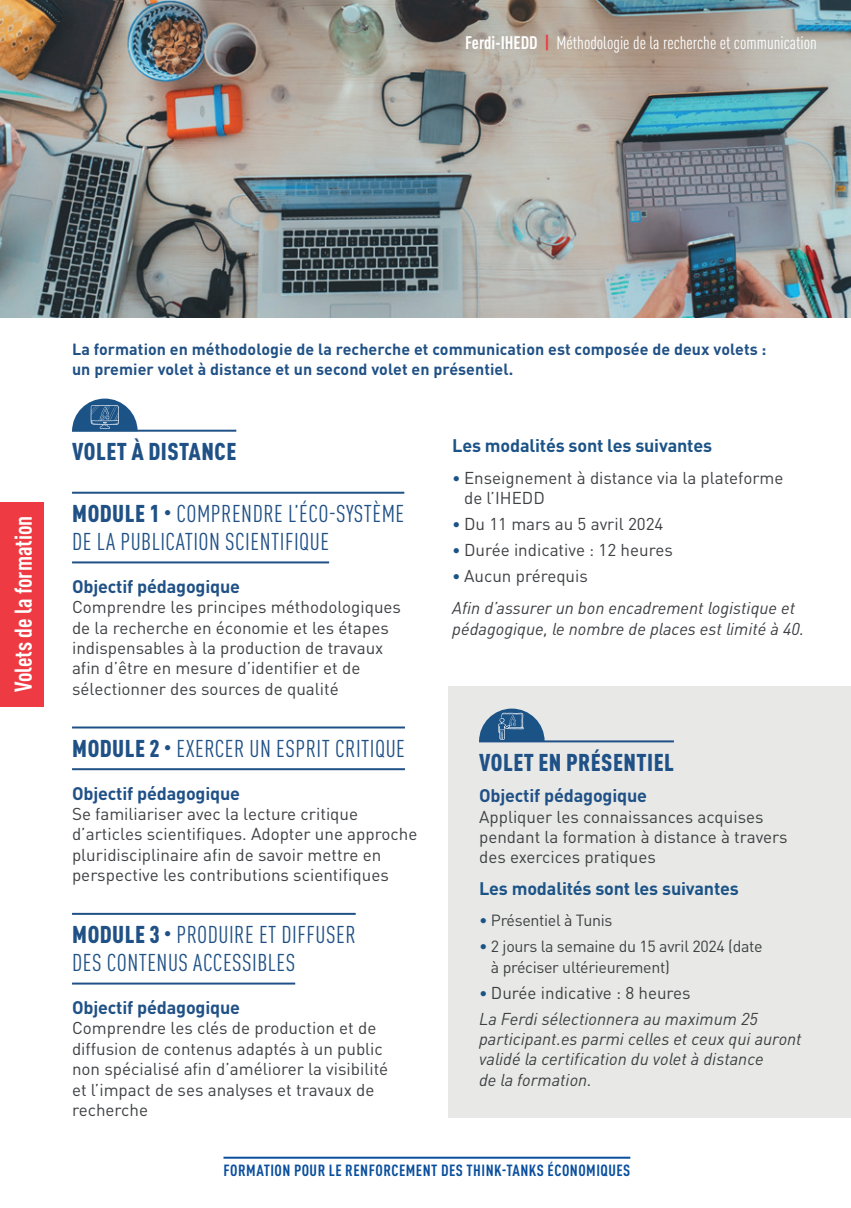
<style>
.page{position:relative;width:851px;height:1208px;background:#fff}
.page>*{position:absolute;margin:0;border:0;box-sizing:border-box;transform-origin:0 0}
.t1{font:condensed 24px/28px "DIN Pro";letter-spacing:.02em;color:#205186}
.t2{font:900 condensed 24px "DIN Pro";letter-spacing:.02em;color:#205186}
.t3{font:700 condensed 24px "DIN Pro";color:#fff}
.t4{font:700 18px "DIN Pro";letter-spacing:-.01em;color:#205186}
.t5{font:700 18px "DIN Pro";letter-spacing:-.01em;color:#1c5387}
.t6{font:condensed 18px "DIN Pro";color:#fff}
.t7{font:17px/20.4px "DIN Pro";color:#3d3f42}
.t8{font:italic 17px/20.4px "DIN Pro";color:#3d3f42}
.t9{font:700 16px/20px "DIN Pro";letter-spacing:.005em;color:#205186}
.t10{font:16px/20.4px "DIN Pro";letter-spacing:-.02em;color:#3d3f42}
.t11{font:700 condensed 16px "DIN Pro";letter-spacing:.03em;color:#0a4f9e}
.s1{font-weight:700}
.s2{font-weight:700;color:#ee3a42}
.s3{font-weight:900}
.s4{font-size:16px;color:#1c5387}
.s5{font-style:normal;font-size:16px;color:#1c5387}
.s6{font-style:normal}
.s7{color:#1c5387}
</style>
<div class="page">
<hr style="left:223px;top:1156px;width:407px;height:2px;background:#0a4f9e">
<img style="left:0;top:0;width:850px;height:317px">
<hr style="left:72px;top:430px;width:164px;height:2px;background:#205186">
<hr style="left:72px;top:492px;width:332px;height:2px;background:#205186">
<hr style="left:72px;top:561px;width:257px;height:2px;background:#205186">
<hr style="left:72px;top:726px;width:333px;height:2px;background:#205186">
<hr style="left:72px;top:768px;width:333px;height:2px;background:#205186">
<hr style="left:72px;top:913px;width:283px;height:2px;background:#205186">
<hr style="left:72px;top:982px;width:223px;height:2px;background:#205186">
<div style="left:0;top:502px;width:43px;height:204px;background:#ee3a42"></div>
<svg style="left:72px;top:398px;width:66px;height:32px"></svg>
<div style="left:448px;top:686px;width:402px;height:431px;background:#e8e9e7"></div>
<hr style="left:479px;top:740px;width:194px;height:2px;background:#205186">
<svg style="left:479px;top:708px;width:65px;height:32px"></svg>
<p class="t6" style="left:465px;top:30px;width:353px"><span class="s1">Ferdi-IHEDD</span> <span class="s2">|</span> Méthodologie de la recherche et communication</p>
<h1 class="t3" style="left:5px;top:692px;width:178px;rotate:-90deg">Volets de la formation</h1>
<p class="t9" style="left:72px;top:338px;width:696px">La formation en méthodologie de la recherche et communication est composée de deux volets : un premier volet à distance et un second volet en présentiel.</p>
<h1 class="t2" style="left:72px;top:433px;width:165px">VOLET À DISTANCE</h1>
<h1 class="t1" style="left:72px;top:498px;width:333px"><span class="s3">MODULE 1</span> <sup>•</sup> COMPRENDRE L’ÉCO-SYSTÈME<br>DE LA PUBLICATION SCIENTIFIQUE</h1>
<p class="t4" style="left:72px;top:571px;width:169px">Objectif pédagogique</p>
<p class="t7" style="left:72px;top:595px;width:330px">Comprendre les principes méthodologiques de la recherche en économie et les étapes indispensables à la production de travaux afin d’être en mesure d’identifier et de sélectionner des sources de qualité</p>
<h1 class="t1" style="left:72px;top:732px;width:334px"><span class="s3">MODULE 2</span> <sup>•</sup> EXERCER UN ESPRIT CRITIQUE</h1>
<p class="t4" style="left:72px;top:778px;width:169px">Objectif pédagogique</p>
<p class="t7" style="left:72px;top:802px;width:347px">Se familiariser avec la lecture critique d’articles scientifiques. Adopter une approche pluridisciplinaire afin de savoir mettre en perspective les contributions scientifiques</p>
<h1 class="t1" style="left:72px;top:919px;width:285px"><span class="s3">MODULE 3</span> <sup>•</sup> PRODUIRE ET DIFFUSER<br>DES CONTENUS ACCESSIBLES</h1>
<p class="t4" style="left:72px;top:992px;width:169px">Objectif pédagogique</p>
<p class="t7" style="left:72px;top:1016px;width:318px">Comprendre les clés de production et de diffusion de contenus adaptés à un public non spécialisé afin d’améliorer la visibilité et l’impact de ses analyses et travaux de recherche</p>
<p class="t5" style="left:452px;top:430px;width:261px">Les modalités sont les suivantes</p>
<p class="t7" style="left:464px;top:466px;width:321px;text-indent:-12px"><span class="s4">•</span> Enseignement à distance via la plateforme de l’IHEDD</p>
<p class="t7" style="left:452px;top:512px;width:213px"><span class="s4">•</span> Du 11 mars au 5 avril 2024</p>
<p class="t7" style="left:452px;top:538px;width:222px"><span class="s4">•</span> Durée indicative : 12 heures</p>
<p class="t8" style="left:452px;top:559px;width:344px;line-height:31.8px"><span class="s5">•</span> <span class="s6">Aucun prérequis<br></span>Afin d’assurer un bon encadrement logistique et</p>
<p class="t8" style="left:452px;top:616px;width:353px">pédagogique, le nombre de places est limité à 40.</p>
<h1 class="t2" style="left:479px;top:743px;width:196px">VOLET EN PRÉSENTIEL</h1>
<p class="t4" style="left:479px;top:780px;width:169px">Objectif pédagogique</p>
<p class="t7" style="left:479px;top:804px;width:310px">Appliquer les connaissances acquises pendant la formation à distance à travers des exercices pratiques</p>
<p class="t5" style="left:479px;top:873px;width:261px">Les modalités sont les suivantes</p>
<p class="t10" style="left:479px;top:909px;width:135px"><span class="s7">•</span> Présentiel à Tunis</p>
<p class="t10" style="left:491px;top:934px;width:273px;text-indent:-12px"><span class="s7">•</span> 2 jours la semaine du 15 avril 2024 (date à préciser ultérieurement)</p>
<p class="t8" style="left:479px;top:977px;width:280px;line-height:26px"><span class="s5">•</span> <span class="s6">Durée indicative : 8 heures<br></span>La Ferdi sélectionnera au maximum 25</p>
<p class="t8" style="left:479px;top:1027px;width:324px">participant.es parmi celles et ceux qui auront validé la certification du volet à distance<br>de la formation.</p>
<p class="t11" style="left:223px;top:1158px;width:408px">FORMATION POUR LE RENFORCEMENT DES THINK-TANKS ÉCONOMIQUES</p>
</div>
